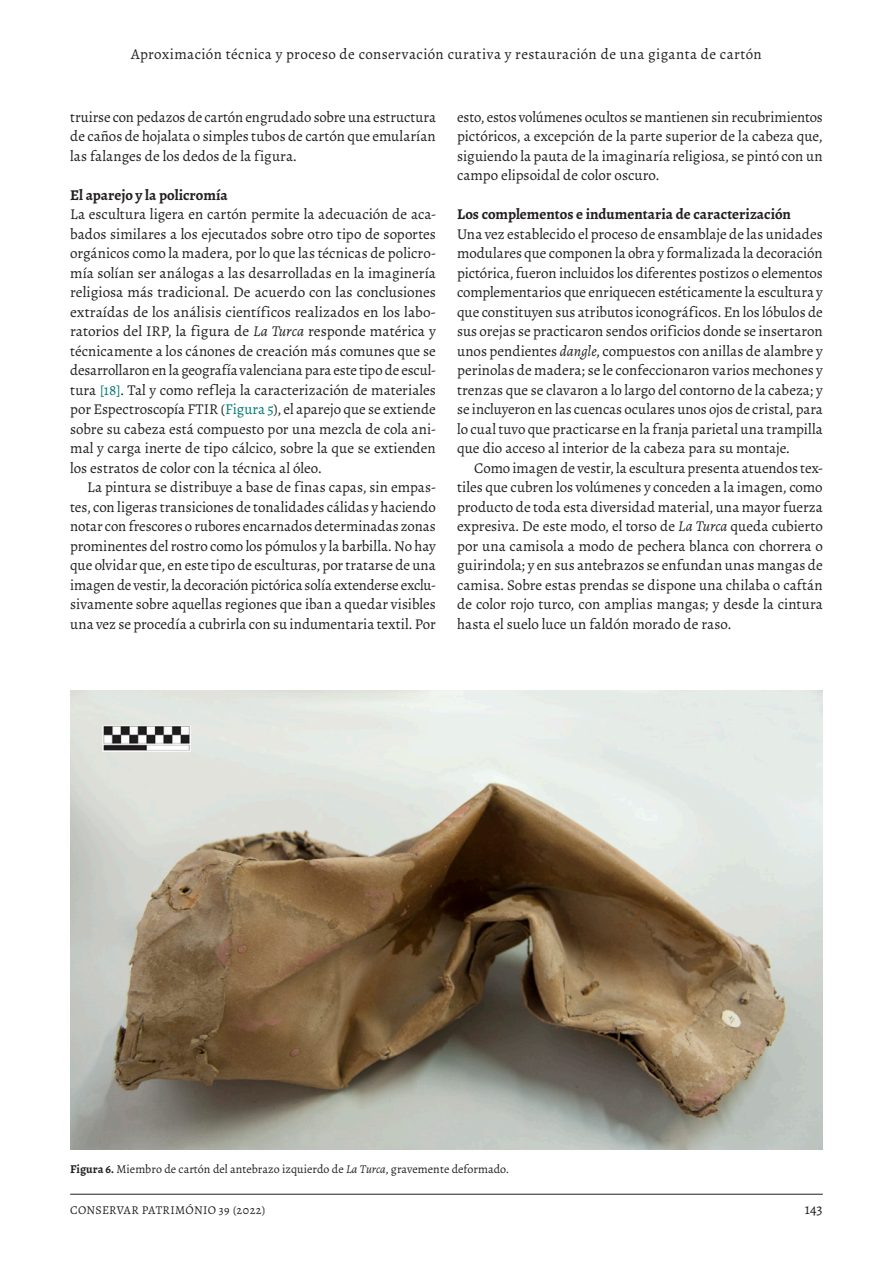
<style>
.page{position:relative;width:893px;height:1263px;background:#fff}
.page>*{position:absolute;margin:0;border:0;box-sizing:border-box;transform-origin:0 0}
.TEXTO_ES{font:15px/19.5px "Alegreya";color:#231f20;text-align:justify}
.Primeiro_paragrafo{font:15px "Alegreya";letter-spacing:.025em;color:#231f20}
.TEXTO_ES-2{font:700 15px "Alegreya";color:#231f20}
.Notas_P_esq{font:12px "Alegreya";color:#231f20}
.Notas_P_esq-2{font:12px "Alegreya";letter-spacing:.025em;color:#231f20}
.s1{font-style:italic}
.s2{color:#007a71}
.s3{font-weight:700}
</style>
<div class="page">
<hr style="left:70px;top:1194px;width:753px;height:1px;background:#231f20">
<img style="left:70px;top:691px;width:753px;height:458px">
<p class="Primeiro_paragrafo" style="left:131px;top:44px;width:632px">Aproximación técnica y proceso de conservación curativa y restauración de una giganta de cartón</p>
<p class="TEXTO_ES" style="left:70px;top:107px;width:367px">truirse con pedazos de cartón engrudado sobre una estructura de caños de hojalata o simples tubos de cartón que emularían las falanges de los dedos de la figura.</p>
<p class="TEXTO_ES-2" style="left:70px;top:185px;width:159px">El aparejo y la policromía</p>
<p class="TEXTO_ES" style="left:70px;top:204px;width:367px">La escultura ligera en cartón permite la adecuación de aca&shy;bados similares a los ejecutados sobre otro tipo de soportes orgánicos como la madera, por lo que las técnicas de policro&shy;mía solían ser análogas a las desarrolladas en la imaginería religiosa más tradicional. De acuerdo con las conclusiones extraídas de los análisis científicos realizados en los labo&shy;ratorios del IRP, la figura de <span class="s1">La Turca</span> responde matérica y técnicamente a los cánones de creación más comunes que se desarrollaron en la geografía valenciana para este tipo de escul&shy;tura <span class="s2">[18]</span>. Tal y como refleja la caracterización de materiales por Espectroscopía FTIR (<span class="s2">Figura 5</span>), el aparejo que se extiende sobre su cabeza está compuesto por una mezcla de cola ani&shy;mal y carga inerte de tipo cálcico, sobre la que se extienden los estratos de color con la técnica al óleo.</p>
<p class="TEXTO_ES" style="left:70px;top:477px;width:367px;text-indent:17px">La pintura se distribuye a base de finas capas, sin empas&shy;tes, con ligeras transiciones de tonalidades cálidas y haciendo notar con frescores o rubores encarnados determinadas zonas prominentes del rostro como los pómulos y la barbilla. No hay que olvidar que, en este tipo de esculturas, por tratarse de una imagen de vestir, la decoración pictórica solía extenderse exclu&shy;sivamente sobre aquellas regiones que iban a quedar visibles una vez se procedía a cubrirla con su indumentaria textil. Por</p>
<p class="TEXTO_ES" style="left:457px;top:107px;width:367px">esto, estos volúmenes ocultos se mantienen sin recubrimientos pictóricos, a excepción de la parte superior de la cabeza que, siguiendo la pauta de la imaginaría religiosa, se pintó con un campo elipsoidal de color oscuro.</p>
<p class="TEXTO_ES-2" style="left:457px;top:204px;width:335px">Los complementos e indumentaria de caracterización</p>
<p class="TEXTO_ES" style="left:457px;top:224px;width:367px">Una vez establecido el proceso de ensamblaje de las unidades modulares que componen la obra y formalizada la decoración pictórica, fueron incluidos los diferentes postizos o elementos complementarios que enriquecen estéticamente la escultura y que constituyen sus atributos iconográficos. En los lóbulos de sus orejas se practicaron sendos orificios donde se insertaron unos pendientes <span class="s1">dangle</span>, compuestos con anillas de alambre y perinolas de madera; se le confeccionaron varios mechones y trenzas que se clavaron a lo largo del contorno de la cabeza; y se incluyeron en las cuencas oculares unos ojos de cristal, para lo cual tuvo que practicarse en la franja parietal una trampilla que dio acceso al interior de la cabeza para su montaje.</p>
<p class="TEXTO_ES" style="left:457px;top:458px;width:367px;text-indent:17px">Como imagen de vestir, la escultura presenta atuendos tex&shy;tiles que cubren los volúmenes y conceden a la imagen, como producto de toda esta diversidad material, una mayor fuerza expresiva. De este modo, el torso de <span class="s1">La Turca</span> queda cubierto por una camisola a modo de pechera blanca con chorrera o guirindola; y en sus antebrazos se enfundan unas mangas de camisa. Sobre estas prendas se dispone una chilaba o caftán de color rojo turco, con amplias mangas; y desde la cintura hasta el suelo luce un faldón morado de raso.</p>
<p class="Notas_P_esq" style="left:70px;top:1162px;width:440px"><span class="s3">Figura 6.</span> Miembro de cartón del antebrazo izquierdo de <span class="s1">La Turca</span>, gravemente deformado.</p>
<p class="Notas_P_esq-2" style="left:70px;top:1202px;width:197px">CONSERVAR PATRIMÓNIO 39 (2022)</p>
<p class="TEXTO_ES" style="left:805px;top:1199px;width:20px">143</p>
</div>
